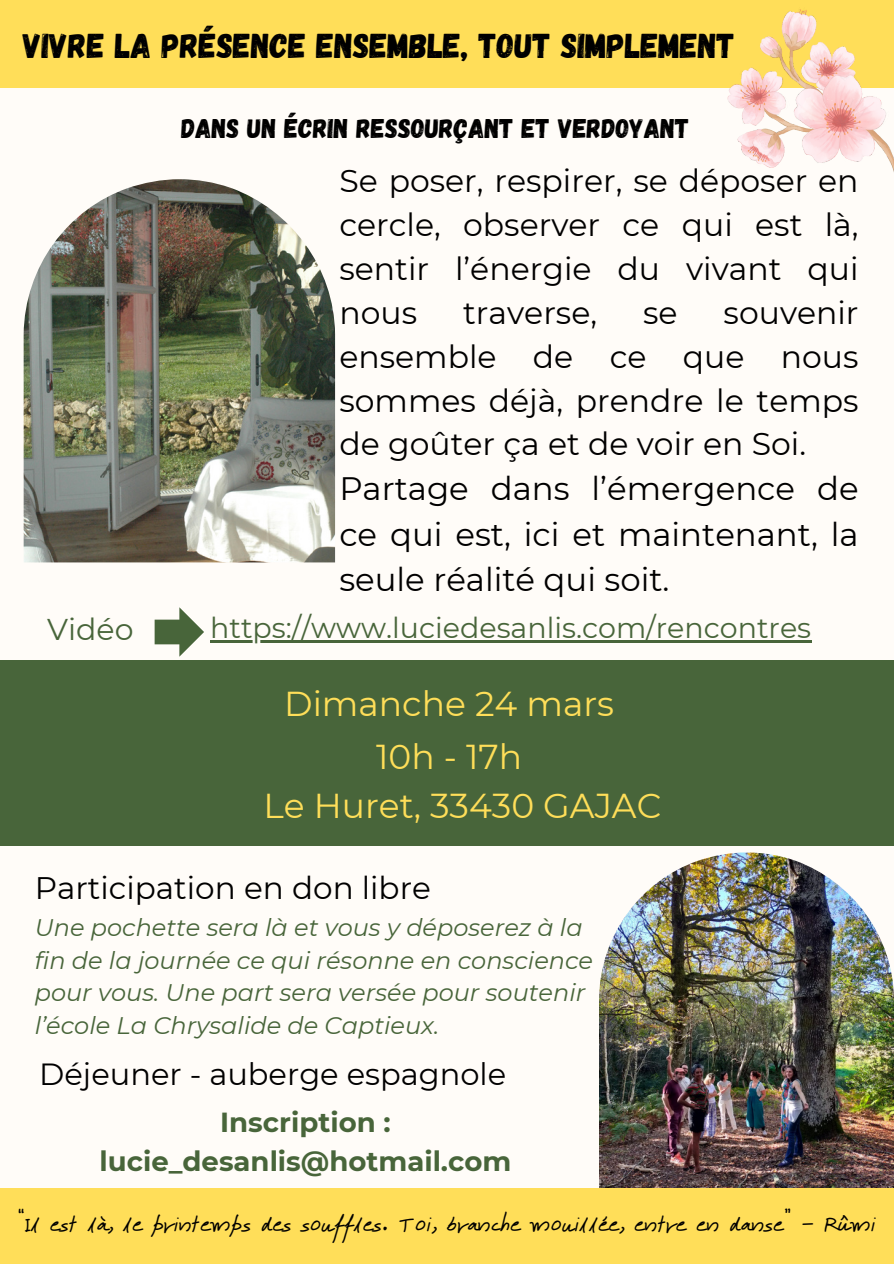
<style>
.page{position:relative;width:894px;height:1264px;background:#fff}
.page>*{position:absolute;margin:0;border:0;box-sizing:border-box;transform-origin:0 0}
.t1{font:36px "Karumbi";color:#000}
.t2{font:34.5px "Montserrat";color:#ffde59}
.t3{font:34.5px "Gagalin";color:#000}
.t4{font:32.4px/45px "Montserrat";color:#000;text-align:justify}
.t5{font:31.5px/43.8px "Montserrat";color:#000;text-align:justify}
.t6{font:31.05px "Montserrat";color:#000}
.t7{font:30.6px "Montserrat";color:#000}
.t8{font:30px "Montserrat";color:#48653a}
.t9{font:28.5px "Montserrat";color:#48653a}
.t10{font:700 27.6px/38.2px "Montserrat";color:#48653a;text-align:center}
.t11{font:27px "Gagalin";color:#000}
.t12{font:italic 24px/32.7px "Montserrat";color:#48653a}
</style>
<div class="page">
<div style="left:0;top:0;width:893px;height:1263px;background:#fffcf8"></div>
<div style="left:0;top:0;width:893px;height:87px;background:#ffde59"></div>
<img style="left:24px;top:179px;width:311px;height:383px">
<img style="left:599px;top:852px;width:294px;height:335px">
<div style="left:0;top:660px;width:893px;height:185px;background:#48653a"></div>
<div style="left:0;top:1188px;width:893px;height:75px;background:#ffde59"></div>
<img style="left:727px;top:9px;width:166px;height:160px">
<svg style="left:154px;top:607px;width:50px;height:49px"></svg>
<hr style="left:210px;top:640px;width:601px;height:2px;background:#48653a">
<h2 class="t3" style="left:23px;top:24px;width:713px">VIVRE LA PRÉSENCE ENSEMBLE, TOUT SIMPLEMENT</h2>
<p class="t11" style="left:181px;top:111px;width:509px">DANS UN ÉCRIN RESSOURÇANT ET VERDOYANT</p>
<p class="t5" style="left:339px;top:159px;width:520px">Se poser, respirer, se déposer en cercle, observer ce qui est là, sentir l’énergie du vivant qui nous</p>
<p class="t5" style="left:339px;top:290px;width:520px;text-indent:384px">souvenir ensemble de ce que nous sommes déjà, prendre le temps de goûter ça et de voir en Soi.</p>
<p class="t4" style="left:339px;top:466px;width:520px">Partage dans l’émergence de ce qui est, ici et maintenant, la seule réalité qui soit.</p>
<p class="t5" style="left:463px;top:290px;width:135px">traverse,</p>
<p class="t5" style="left:643px;top:290px;width:36px">se</p>
<h1 class="t8" style="left:47px;top:611px;width:88px">Vidéo</h1>
<p class="t9" style="left:210px;top:610px;width:602px">https://www.luciedesanlis.com/rencontres</p>
<h1 class="t2" style="left:284px;top:682px;width:331px">Dimanche 24 mars</h1>
<h2 class="t2" style="left:376px;top:735px;width:147px">10h - 17h</h2>
<h1 class="t2" style="left:263px;top:784px;width:399px">Le Huret, 33430 GAJAC</h1>
<h1 class="t6" style="left:35px;top:868px;width:397px">Participation en don libre</h1>
<h2 class="t12" style="left:35px;top:911px;width:559px">Une pochette sera là et vous y déposerez à la fin de la journée ce qui résonne en conscience pour vous. Une part sera versée pour soutenir l’école La Chrysalide de Captieux.</h2>
<h2 class="t7" style="left:39px;top:1055px;width:468px">Déjeuner - auberge espagnole</h2>
<h3 class="t10" style="left:100px;top:1103px;width:413px">Inscription : lucie_desanlis@hotmail.com</h3>
<h4 class="t1" style="left:17px;top:1196px;width:860px">“Il est là, le printemps des souffles. Toi, branche mouillée, entre en danse” - Rûmi</h4>
</div>
